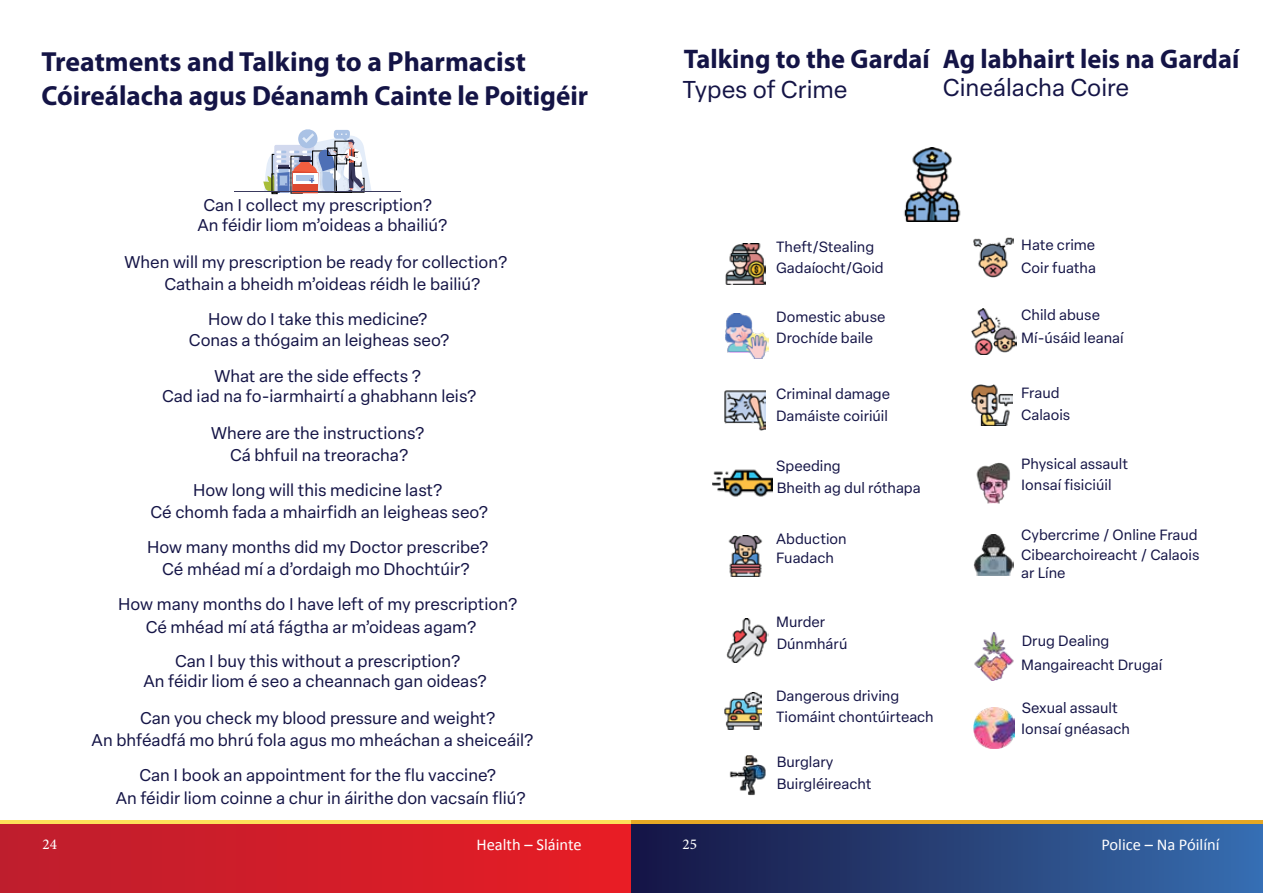
<style>
.page{position:relative;width:1263px;height:893px;background:#fff}
.page>*{position:absolute;margin:0;border:0;box-sizing:border-box;transform-origin:0 0}
.t1{font:700 27.75px/33.5px "Myriad Pro";color:#141446}
.t2{font:700 27px "Myriad Pro";color:#141446}
.t3{font:24px "Elza Text";color:#141446}
.t4{font:16.8px "Elza Text";color:#141446}
.t5{font:16.5px "Calibri";color:#fff}
.t6{font:500 15px "Minion Pro";color:#fff}
.t7{font:14.7px/17.5px "Elza Text";color:#141446}
</style>
<div class="page">
<div style="left:0;top:821px;width:653px;height:72px;background:linear-gradient(to right,#fde05a,#fde05a)"></div>
<div style="left:0;top:825px;width:653px;height:68px;background:linear-gradient(to right,#be1e2d,#e91d24)"></div>
<div style="left:272px;top:174px;width:5px;height:20px;border:1px solid #000"></div>
<hr style="left:234px;top:191px;width:167px;height:1px;background:#39395d">
<svg style="left:263px;top:129px;width:109px;height:64px"></svg>
<div style="left:631px;top:821px;width:632px;height:72px;background:linear-gradient(to right,#e5a724,#e5a724)"></div>
<div style="left:631px;top:825px;width:632px;height:68px;background:linear-gradient(to right,#161442,#376daf)"></div>
<img style="left:904px;top:148px;width:57px;height:73px">
<img style="left:974px;top:632px;width:40px;height:48px">
<img style="left:972px;top:385px;width:41px;height:41px">
<img style="left:973px;top:535px;width:41px;height:41px">
<img style="left:973px;top:237px;width:41px;height:41px">
<img style="left:976px;top:463px;width:34px;height:41px">
<img style="left:974px;top:707px;width:41px;height:41px">
<img style="left:971px;top:309px;width:45px;height:46px">
<img style="left:728px;top:536px;width:35px;height:41px">
<img style="left:729px;top:755px;width:37px;height:40px">
<img style="left:713px;top:469px;width:59px;height:28px">
<img style="left:726px;top:619px;width:42px;height:44px">
<img style="left:724px;top:693px;width:37px;height:36px">
<img style="left:725px;top:314px;width:44px;height:44px">
<img style="left:725px;top:243px;width:40px;height:41px">
<img style="left:724px;top:390px;width:41px;height:41px">
<h1 class="t1" style="left:42px;top:44px;width:548px">Treatments and Talking to a Pharmacist<br>Cóireálacha agus Déanamh Cainte le Poitigéir</h1>
<p class="t4" style="left:204px;top:192px;width:230px">Can I collect my prescription?</p>
<p class="t4" style="left:197px;top:212px;width:251px">An féidir liom m’oideas a bhailiú?</p>
<p class="t4" style="left:125px;top:249px;width:384px">When will my prescription be ready for collection?</p>
<p class="t4" style="left:164px;top:272px;width:317px">Cathain a bheidh m’oideas réidh le bailiú?</p>
<p class="t4" style="left:208px;top:306px;width:221px">How do I take this medicine?</p>
<p class="t4" style="left:189px;top:327px;width:262px">Conas a thógaim an leigheas seo?</p>
<p class="t4" style="left:214px;top:363px;width:208px">What are the side effects ?</p>
<p class="t4" style="left:162px;top:383px;width:316px">Cad iad na fo-iarmhairtí a ghabhann leis?</p>
<p class="t4" style="left:211px;top:420px;width:214px">Where are the instructions?</p>
<p class="t4" style="left:230px;top:443px;width:180px">Cá bhfuil na treoracha?</p>
<p class="t4" style="left:193px;top:477px;width:251px">How long will this medicine last?</p>
<p class="t4" style="left:150px;top:500px;width:339px">Cé chomh fada a mhairfidh an leigheas seo?</p>
<p class="t4" style="left:147px;top:534px;width:343px">How many months did my Doctor prescribe?</p>
<p class="t4" style="left:162px;top:557px;width:309px">Cé mhéad mí a d’ordaigh mo Dhochtúir?</p>
<p class="t4" style="left:118px;top:591px;width:400px">How many months do I have left of my prescription?</p>
<p class="t4" style="left:146px;top:615px;width:332px">Cé mhéad mí atá fágtha ar m’oideas agam?</p>
<p class="t4" style="left:143px;top:669px;width:345px">An féidir liom é seo a cheannach gan oideas?</p>
<p class="t4" style="left:175px;top:648px;width:287px">Can I buy this without a prescription?</p>
<p class="t4" style="left:140px;top:705px;width:357px">Can you check my blood pressure and weight?</p>
<p class="t4" style="left:92px;top:728px;width:443px">An bhféadfá mo bhrú fola agus mo mheáchan a sheiceáil?</p>
<p class="t4" style="left:139px;top:762px;width:358px">Can I book an appointment for the flu vaccine?</p>
<p class="t4" style="left:116px;top:786px;width:411px">An féidir liom coinne a chur in áirithe don vacsaín fliú?</p>
<h2 class="t2" style="left:684px;top:42px;width:247px">Talking to the Gardaí</h2>
<h3 class="t3" style="left:682px;top:72px;width:167px">Types of Crime</h3>
<h2 class="t2" style="left:943px;top:42px;width:298px">Ag labhairt leis na Gardaí</h2>
<h3 class="t3" style="left:943px;top:70px;width:188px">Cineálacha Coire</h3>
<p class="t7" style="left:776px;top:237px;width:99px">Theft/Stealing</p>
<p class="t7" style="left:1021px;top:235px;width:76px">Hate crime</p>
<p class="t7" style="left:776px;top:258px;width:109px">Gadaíocht/Goid</p>
<p class="t7" style="left:1021px;top:258px;width:76px">Coir fuatha</p>
<p class="t7" style="left:776px;top:308px;width:111px">Domestic abuse</p>
<p class="t7" style="left:1021px;top:306px;width:80px">Child abuse</p>
<p class="t7" style="left:776px;top:328px;width:98px">Drochíde baile</p>
<p class="t7" style="left:1021px;top:328px;width:104px">Mí-úsáid leanaí</p>
<p class="t7" style="left:776px;top:385px;width:115px">Criminal damage</p>
<p class="t7" style="left:1021px;top:383px;width:40px">Fraud</p>
<p class="t7" style="left:776px;top:407px;width:113px">Damáiste coiriúil</p>
<p class="t7" style="left:1021px;top:405px;width:51px">Calaois</p>
<p class="t7" style="left:776px;top:456px;width:66px">Speeding</p>
<p class="t7" style="left:1021px;top:454px;width:108px">Physical assault</p>
<p class="t7" style="left:777px;top:478px;width:146px">Bheith ag dul róthapa</p>
<p class="t7" style="left:1021px;top:475px;width:92px">Ionsaí fisiciúil</p>
<p class="t7" style="left:776px;top:529px;width:72px">Abduction</p>
<p class="t7" style="left:1021px;top:525px;width:178px">Cybercrime / Online Fraud</p>
<p class="t7" style="left:776px;top:549px;width:59px">Fuadach</p>
<p class="t7" style="left:1021px;top:545px;width:180px">Cibearchoireacht / Calaois ar Líne</p>
<p class="t7" style="left:776px;top:613px;width:51px">Murder</p>
<p class="t7" style="left:777px;top:634px;width:72px">Dúnmhárú</p>
<p class="t7" style="left:776px;top:686px;width:125px">Dangerous driving</p>
<p class="t7" style="left:776px;top:707px;width:159px">Tiomáint chontúirteach</p>
<p class="t7" style="left:777px;top:752px;width:58px">Burglary</p>
<p class="t7" style="left:777px;top:774px;width:96px">Buirgléireacht</p>
<p class="t7" style="left:1022px;top:632px;width:89px">Drug Dealing</p>
<p class="t7" style="left:1021px;top:655px;width:143px">Mangaireacht Drugaí</p>
<p class="t7" style="left:1022px;top:698px;width:98px">Sexual assault</p>
<p class="t7" style="left:1021px;top:719px;width:110px">Ionsaí gnéasach</p>
<p class="t6" style="left:43px;top:834px;width:16px">24</p>
<p class="t5" style="left:476px;top:834px;width:107px">Health – Sláinte</p>
<p class="t6" style="left:682px;top:834px;width:16px">25</p>
<p class="t5" style="left:1101px;top:834px;width:120px">Police – Na Póilíní</p>
</div>
